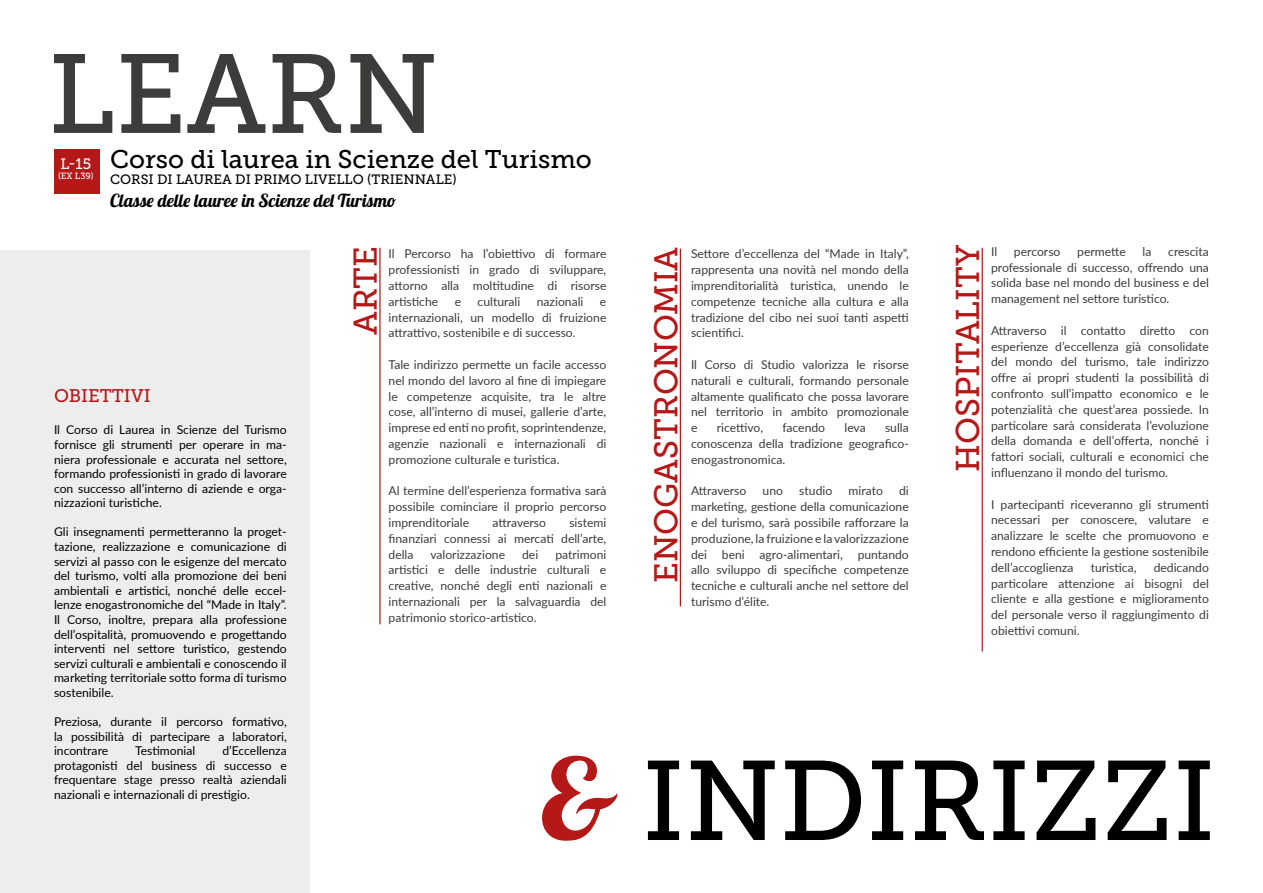
<style>
.page{position:relative;width:1263px;height:893px;background:#fff}
.page>*{position:absolute;margin:0;border:0;box-sizing:border-box;transform-origin:0 0}
.t1{font:112.5px "Museo Slab 500";color:#000}
.t2{font:32.85px "Museo Slab 500";color:#b41918}
.t3{font:25.5px "Museo Slab 500";color:#000}
.t4{font:18.15px "Museo Slab 500";color:#b41918}
.t5{font:18px "Lobster 1.4";letter-spacing:.05em;color:#000}
.t6{font:15px "Museo Slab 500";color:#fff}
.t7{font:13.5px "Museo Slab 500";color:#000}
.t8{font:12.15px/15.8px "Lato";color:#3c3c3b;text-align:justify}
.t9{font:12.15px/14.5px "Lato";color:#000;text-align:justify}
.t10{font:9px "Museo Slab 500";color:#fff}
.s1{font-family:"Lobster 1.4";color:#b41918}
</style>
<div class="page">
<div style="left:0;top:250px;width:309px;height:643px;background:#ededed"></div>
<svg style="left:54px;top:54px;width:380px;height:79px"></svg>
<div style="left:54px;top:149px;width:46px;height:45px;background:#b41918"></div>
<hr style="left:379px;top:248px;width:2px;height:376px;background:#b41918">
<hr style="left:680px;top:249px;width:1px;height:357px;background:#b41918">
<hr style="left:982px;top:248px;width:1px;height:403px;background:#b41918">
<p class="t6" style="left:61px;top:155px;width:32px">L-15</p>
<p class="t10" style="left:58px;top:171px;width:37px">(EX L39)</p>
<h3 class="t3" style="left:110px;top:145px;width:483px">Corso di laurea in Scienze del Turismo</h3>
<p class="t7" style="left:110px;top:172px;width:348px">CORSI DI LAUREA DI PRIMO LIVELLO (TRIENNALE)</p>
<h3 class="t5" style="left:110px;top:189px;width:288px">Classe delle lauree in Scienze del Turismo</h3>
<h2 class="t2" style="left:347px;top:335px;width:90px;rotate:-90deg">ARTE</h2>
<h2 class="t2" style="left:648px;top:583px;width:337px;rotate:-90deg">ENOGASTRONOMIA</h2>
<h2 class="t2" style="left:949px;top:472px;width:228px;rotate:-90deg">HOSPITALITY</h2>
<p class="t8" style="left:991px;top:243px;width:8px">Il</p>
<p class="t8" style="left:1014px;top:243px;width:48px">percorso</p>
<p class="t8" style="left:1077px;top:243px;width:50px">permette</p>
<p class="t8" style="left:1142px;top:243px;width:10px">la</p>
<p class="t8" style="left:991px;top:243px;width:219px;text-indent:177px">crescita professionale di successo, offrendo una solida base nel mondo del business e del management nel settore turistico.</p>
<p class="t8" style="left:991px;top:322px;width:219px">Attraverso il contatto diretto con esperienze d’eccellenza già consolidate del mondo del turismo, tale indirizzo offre ai propri studenti la possibilità di confronto sull’impatto economico e le potenzialità che quest’area possiede. In particolare sarà considerata l’evoluzione della domanda e dell’offerta, nonché i fattori sociali, culturali e economici che influenzano il mondo del turismo.</p>
<p class="t8" style="left:991px;top:496px;width:219px">I partecipanti riceveranno gli strumenti necessari per conoscere, valutare e analizzare le scelte che promuovono e rendono efficiente la gestione sostenibile dell’accoglienza</p>
<p class="t8" style="left:389px;top:246px;width:219px">Il Percorso ha l’obiettivo di formare professionisti in grado di sviluppare, attorno alla moltitudine di risorse artistiche</p>
<p class="t8" style="left:691px;top:246px;width:219px">Settore d’eccellenza del “Made in Italy”, rappresenta una novità nel mondo della imprenditorialità turistica, unendo le competenze tecniche alla cultura e alla tradizione del cibo nei suoi tanti aspetti scientifici.</p>
<p class="t8" style="left:691px;top:356px;width:219px">Il Corso di Studio valorizza le risorse naturali e culturali, formando personale altamente qualificato che possa lavorare nel territorio in ambito promozionale e</p>
<p class="t8" style="left:455px;top:293px;width:8px">e</p>
<p class="t8" style="left:478px;top:293px;width:44px">culturali</p>
<p class="t8" style="left:537px;top:293px;width:48px">nazionali</p>
<p class="t8" style="left:389px;top:293px;width:219px;text-indent:211px">e internazionali, un modello di fruizione attrattivo, sostenibile e di successo.</p>
<p class="t8" style="left:389px;top:356px;width:219px">Tale indirizzo permette un facile accesso nel mondo del lavoro al fine di impiegare le competenze acquisite, tra le altre cose, all’interno di musei, gallerie d’arte, imprese ed enti no profit, soprintendenze, agenzie nazionali e internazionali di promozione culturale e turistica.</p>
<p class="t8" style="left:389px;top:483px;width:219px">Al termine dell’esperienza formativa sarà possibile cominciare il proprio percorso imprenditoriale</p>
<h3 class="t4" style="left:54px;top:386px;width:98px">OBIETTIVI</h3>
<p class="t9" style="left:54px;top:422px;width:234px">Il Corso di Laurea in Scienze del Turismo fornisce gli strumenti per operare in ma&shy;niera professionale e accurata nel settore, formando professionisti in grado di lavorare con successo all’interno di aziende e orga&shy;nizzazioni turistiche.</p>
<p class="t9" style="left:54px;top:524px;width:234px">Gli insegnamenti permetteranno la proget&shy;tazione, realizzazione e comunicazione di servizi al passo con le esigenze del mercato del turismo, volti alla promozione dei beni ambientali e artistici, nonché delle eccel&shy;lenze enogastronomiche del “Made in Italy”.<br>Il Corso, inoltre, prepara alla professione dell’ospitalità, promuovendo e progettando interventi nel settore turistico, gestendo servizi culturali e ambientali e conoscendo il marketing territoriale sotto forma di turismo sostenibile.</p>
<p class="t9" style="left:54px;top:714px;width:234px">Preziosa, durante il percorso formativo, la possibilità di partecipare a laboratori, incontrare</p>
<p class="t8" style="left:691px;top:419px;width:219px;text-indent:194px">sulla conoscenza della tradizione geografico&shy;enogastronomica.</p>
<p class="t8" style="left:691px;top:483px;width:57px">Attraverso</p>
<p class="t8" style="left:763px;top:483px;width:22px">uno</p>
<p class="t8" style="left:799px;top:483px;width:34px">studio</p>
<p class="t8" style="left:848px;top:483px;width:36px">mirato</p>
<p class="t8" style="left:717px;top:419px;width:48px">ricettivo,</p>
<p class="t8" style="left:782px;top:419px;width:44px">facendo</p>
<p class="t8" style="left:844px;top:419px;width:23px">leva</p>
<p class="t8" style="left:691px;top:483px;width:219px;text-indent:208px">di marketing, gestione della comunicazione e del turismo, sarà possibile rafforzare la produzione, la fruizione e la valorizzazione dei beni agro-alimentari, puntando allo sviluppo di specifiche competenze tecniche e culturali anche nel settore del turismo d’élite.</p>
<p class="t8" style="left:389px;top:514px;width:219px;text-indent:181px">sistemi finanziari connessi ai mercati dell’arte, della</p>
<p class="t8" style="left:492px;top:514px;width:55px">attraverso</p>
<p class="t8" style="left:430px;top:546px;width:76px">valorizzazione</p>
<p class="t8" style="left:522px;top:546px;width:18px">dei</p>
<p class="t8" style="left:389px;top:546px;width:219px;text-indent:167px">patrimoni artistici e delle industrie culturali e creative, nonché degli enti nazionali e internazionali per la salvaguardia del patrimonio storico-artistico.</p>
<p class="t8" style="left:991px;top:559px;width:219px;text-indent:163px">dedicando particolare attenzione ai bisogni del cliente e alla gestione e miglioramento del personale verso il raggiungimento di obiettivi comuni.</p>
<p class="t8" style="left:1091px;top:559px;width:47px">turistica,</p>
<p class="t9" style="left:54px;top:743px;width:234px;text-indent:168px">d’Eccellenza protagonisti del business di successo e frequentare stage presso realtà aziendali nazionali e internazionali di prestigio.</p>
<h1 class="t1" style="left:541px;top:738px;width:676px"><span class="s1">&amp;</span> INDIRIZZI</h1>
<p class="t9" style="left:135px;top:743px;width:62px">Testimonial</p>
</div>
